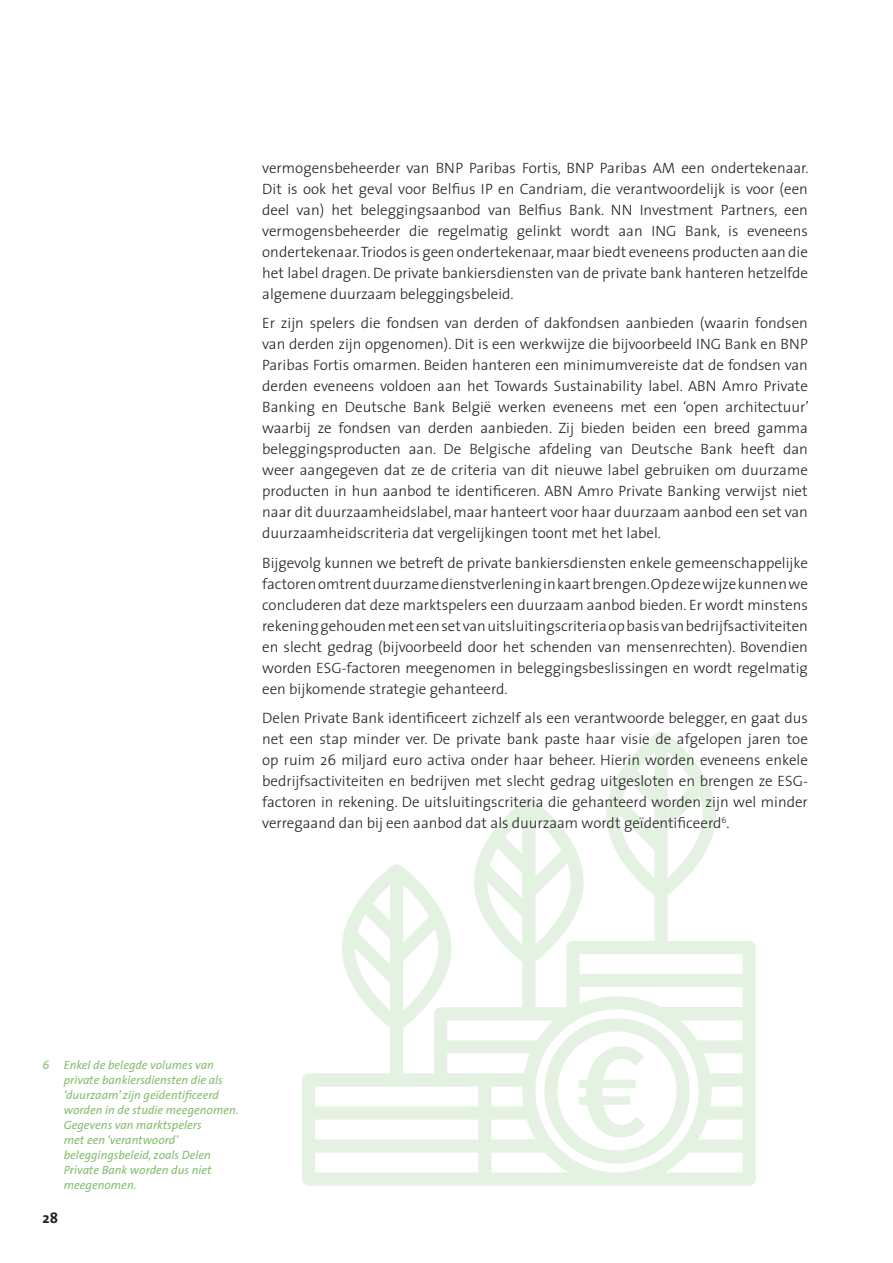
<style>
.page{position:relative;width:893px;height:1263px;background:#fff}
.page>*{position:absolute;margin:0;border:0;box-sizing:border-box;transform-origin:0 0}
.t1{font:300 15px/21px "The Sans";color:#231f20;text-align:justify}
.t2{font:700 15px "The Sans";color:#231f20}
.t3{font:italic 12px/15px "The Sans";color:#84be70}
</style>
<div class="page">
<svg style="left:302px;top:731px;width:454px;height:455px"></svg>
<svg style="left:544px;top:1018px;width:146px;height:146px"></svg>
<p class="t1" style="left:262px;top:157px;width:548px">vermogensbeheerder van BNP Paribas Fortis, BNP Paribas AM een ondertekenaar.<br>Dit is ook het geval voor Belfius IP en Candriam, die verantwoordelijk is voor (een deel van) het beleggingsaanbod van Belfius Bank. NN Investment Partners, een vermogensbeheerder die regelmatig gelinkt wordt aan ING Bank, is eveneens ondertekenaar. Triodos is geen ondertekenaar, maar biedt eveneens producten aan die het label dragen. De private bankiersdiensten van de private bank hanteren hetzelfde algemene duurzaam beleggingsbeleid.</p>
<p class="t1" style="left:262px;top:312px;width:548px">Er zijn spelers die fondsen van derden of dakfondsen aanbieden (waarin fondsen van derden zijn opgenomen). Dit is een werkwijze die bijvoorbeeld ING Bank en BNP Paribas Fortis omarmen. Beiden hanteren een minimumvereiste dat de fondsen van derden eveneens voldoen aan het Towards Sustainability label. ABN Amro Private Banking en Deutsche Bank België werken eveneens met een ‘open architectuur’ waarbij ze fondsen van derden aanbieden. Zij bieden beiden een breed gamma beleggingsproducten aan. De Belgische afdeling van Deutsche Bank heeft dan weer aangegeven dat ze de criteria van dit nieuwe label gebruiken om duurzame producten in hun aanbod te identificeren. ABN Amro Private Banking verwijst niet naar dit duurzaamheidslabel, maar hanteert voor haar duurzaam aanbod een set van duurzaamheidscriteria dat vergelijkingen toont met het label.</p>
<p class="t1" style="left:262px;top:552px;width:547px">Bijgevolg kunnen we betreft de private bankiersdiensten enkele gemeenschappelijke factoren omtrent duurzame dienstverlening in kaart brengen. Op deze wijze kunnen we concluderen dat deze marktspelers een duurzaam aanbod bieden. Er wordt minstens rekening gehouden met een set van uitsluitingscriteria op basis van bedrijfsactiviteiten en slecht gedrag (bijvoorbeeld door het schenden van mensenrechten). Bovendien worden ESG-factoren meegenomen in beleggingsbeslissingen en wordt regelmatig een bijkomende strategie gehanteerd.</p>
<p class="t1" style="left:262px;top:707px;width:547px">Delen Private Bank identificeert zichzelf als een verantwoorde belegger, en gaat dus net een stap minder ver. De private bank paste haar visie de afgelopen jaren toe op ruim 26 miljard euro activa onder haar beheer. Hierin worden eveneens enkele bedrijfsactiviteiten en bedrijven met slecht gedrag uitgesloten en brengen ze ESG&shy;factoren in rekening. De uitsluitingscriteria die gehanteerd worden zijn wel minder verregaand dan bij een aanbod dat als duurzaam wordt geïdentificeerd<sup>6</sup>.</p>
<p class="t3" style="left:64px;top:1057px;width:176px;text-indent:-21px">6 Enkel de belegde volumes van private bankiersdiensten die als ‘duurzaam’ zijn geïdentificeerd worden in de studie meegenomen.<br>Gegevens van marktspelers<br>met een ‘verantwoord’ beleggingsbeleid, zoals Delen<br>Private Bank worden dus niet meegenomen.</p>
<p class="t2" style="left:43px;top:1205px;width:17px">28</p>
</div>
